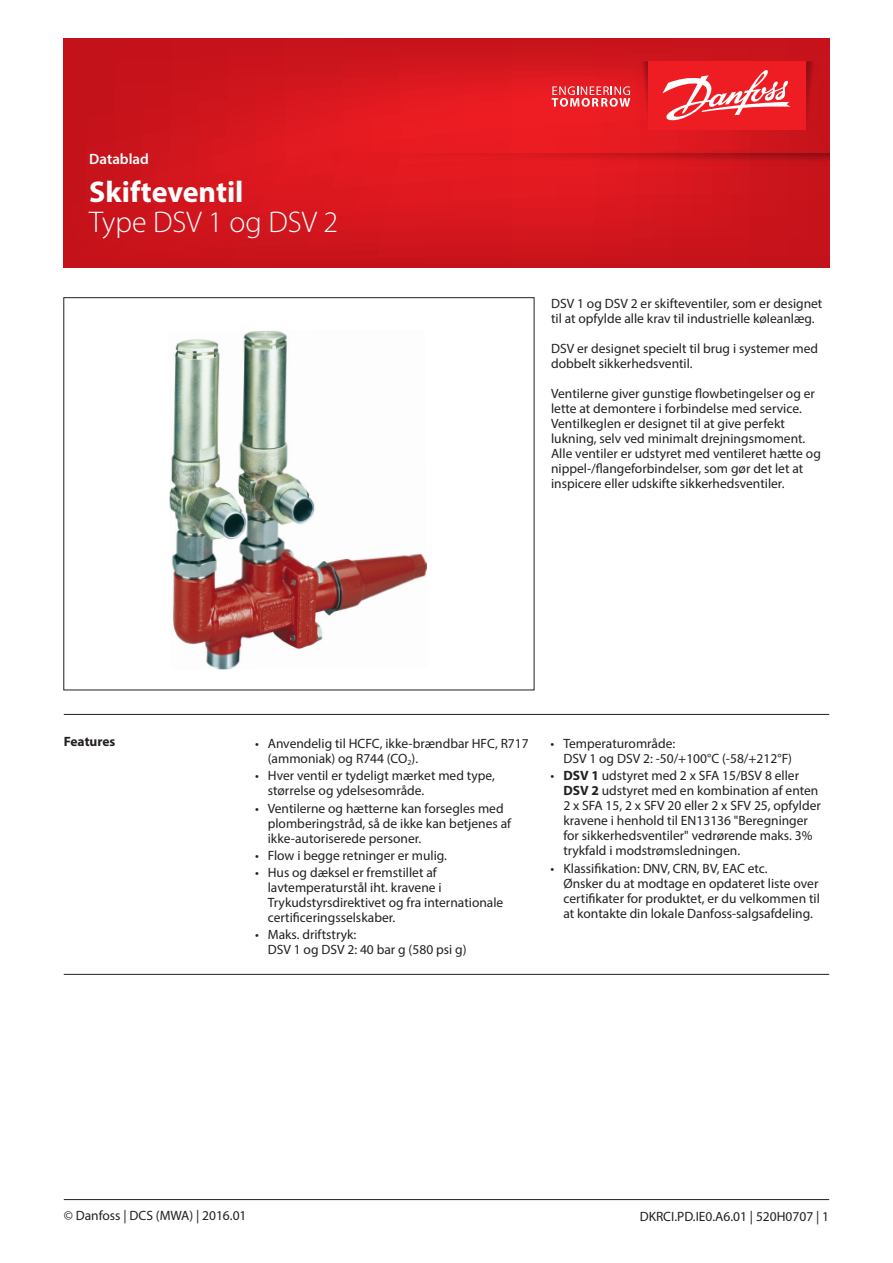
<style>
.page{position:relative;width:893px;height:1263px;background:#fff}
.page>*{position:absolute;margin:0;border:0;box-sizing:border-box;transform-origin:0 0}
.t1{font:300 30px "Myriad Pro";color:#fff}
.t2{font:700 30px "Myriad Pro";color:#fff}
.t3{font:600 15px "Myriad Pro";color:#fff}
.Normtext{font:13.5px/15px "Myriad Pro";color:#231f20}
.Litterature_No{font:13.5px "Myriad Pro";color:#231f20}
.Normtext__bold{font:700 13.5px "Myriad Pro";color:#231f20}
.s1{font-weight:700}
</style>
<div class="page">
<hr style="left:64px;top:714px;width:765px;height:1px;background:#231f20">
<svg style="left:64px;top:38px;width:765px;height:230px;background:#d3151d"></svg>
<svg style="left:806px;top:61px;width:13px;height:69px"></svg>
<svg style="left:636px;top:61px;width:12px;height:69px"></svg>
<div style="left:648px;top:61px;width:158px;height:69px;background:#ee1d23"></div>
<svg style="left:552px;top:86px;width:78px;height:21px;background:#f0696d"></svg>
<svg style="left:662px;top:70px;width:128px;height:51px"></svg>
<svg style="left:332px;top:153px;width:497px;height:13px;background:#d4171d"></svg>
<hr style="left:64px;top:1199px;width:765px;height:1px;background:#231f20">
<img style="left:169px;top:331px;width:258px;height:339px">
<hr style="left:64px;top:974px;width:765px;height:1px;background:#231f20">
<p class="t3" style="left:89px;top:150px;width:61px">Datablad</p>
<h1 class="t2" style="left:89px;top:172px;width:156px">Skifteventil</h1>
<h1 class="t1" style="left:89px;top:206px;width:250px">Type DSV 1 og DSV 2</h1>
<p class="Normtext" style="left:551px;top:296px;width:273px">DSV 1 og DSV 2 er skifteventiler, som er designet til at opfylde alle krav til industrielle køleanlæg.</p>
<p class="Normtext" style="left:551px;top:341px;width:268px">DSV er designet specielt til brug i systemer med dobbelt sikkerhedsventil.</p>
<p class="Normtext" style="left:551px;top:386px;width:271px">Ventilerne giver gunstige flowbetingelser og er lette at demontere i forbindelse med service.<br>Ventilkeglen er designet til at give perfekt lukning, selv ved minimalt drejningsmoment.<br>Alle ventiler er udstyret med ventileret hætte og nippel-/flangeforbindelser, som gør det let at inspicere eller udskifte sikkerhedsventiler.</p>
<p class="Normtext__bold" style="left:64px;top:733px;width:53px">Features</p>
<p class="Normtext" style="left:563px;top:736px;width:230px;text-indent:-13px">• Temperaturområde:<br>DSV 1 og DSV 2: -50/+100°C (-58/+212°F)</p>
<p class="Normtext" style="left:563px;top:768px;width:259px;text-indent:-13px">• <span class="s1">DSV 1</span> udstyret med 2 x SFA 15/BSV 8 eller <span class="s1">DSV 2</span> udstyret med en kombination af enten 2 x SFA 15, 2 x SFV 20 eller 2 x SFV 25, opfylder kravene i henhold til EN13136 "Beregninger for sikkerhedsventiler" vedrørende maks. 3% trykfald i modstrømsledningen.</p>
<p class="Normtext" style="left:563px;top:860px;width:258px;text-indent:-13px">• Klassifikation: DNV, CRN, BV, EAC etc.<br>Ønsker du at modtage en opdateret liste over certifikater for produktet, er du velkommen til at kontakte din lokale Danfoss-salgsafdeling.</p>
<p class="Normtext" style="left:268px;top:736px;width:262px;text-indent:-13px">• Anvendelig til HCFC, ikke-brændbar HFC, R717 (ammoniak) og R744 (CO<sub>2</sub>).</p>
<p class="Normtext" style="left:268px;top:768px;width:229px;text-indent:-13px">• Hver ventil er tydeligt mærket med type, størrelse og ydelsesområde.</p>
<p class="Normtext" style="left:268px;top:800px;width:245px;text-indent:-13px">• Ventilerne og hætterne kan forsegles med plomberingstråd, så de ikke kan betjenes af ikke-autoriserede personer.</p>
<p class="Normtext" style="left:255px;top:847px;width:194px">• Flow i begge retninger er mulig.</p>
<p class="Normtext" style="left:268px;top:865px;width:237px;text-indent:-13px">• Hus og dæksel er fremstillet af lavtemperaturstål iht. kravene i Trykudstyrsdirektivet og fra internationale certificeringsselskaber.</p>
<p class="Normtext" style="left:268px;top:927px;width:200px;text-indent:-13px">• Maks. driftstryk:<br>DSV 1 og DSV 2: 40 bar g (580 psi g)</p>
<p class="Normtext" style="left:64px;top:1208px;width:184px">© Danfoss | DCS (MWA) | 2016.01</p>
<p class="Litterature_No" style="left:640px;top:1208px;width:191px">DKRCI.PD.IE0.A6.01 | 520H0707 | 1</p>
</div>
